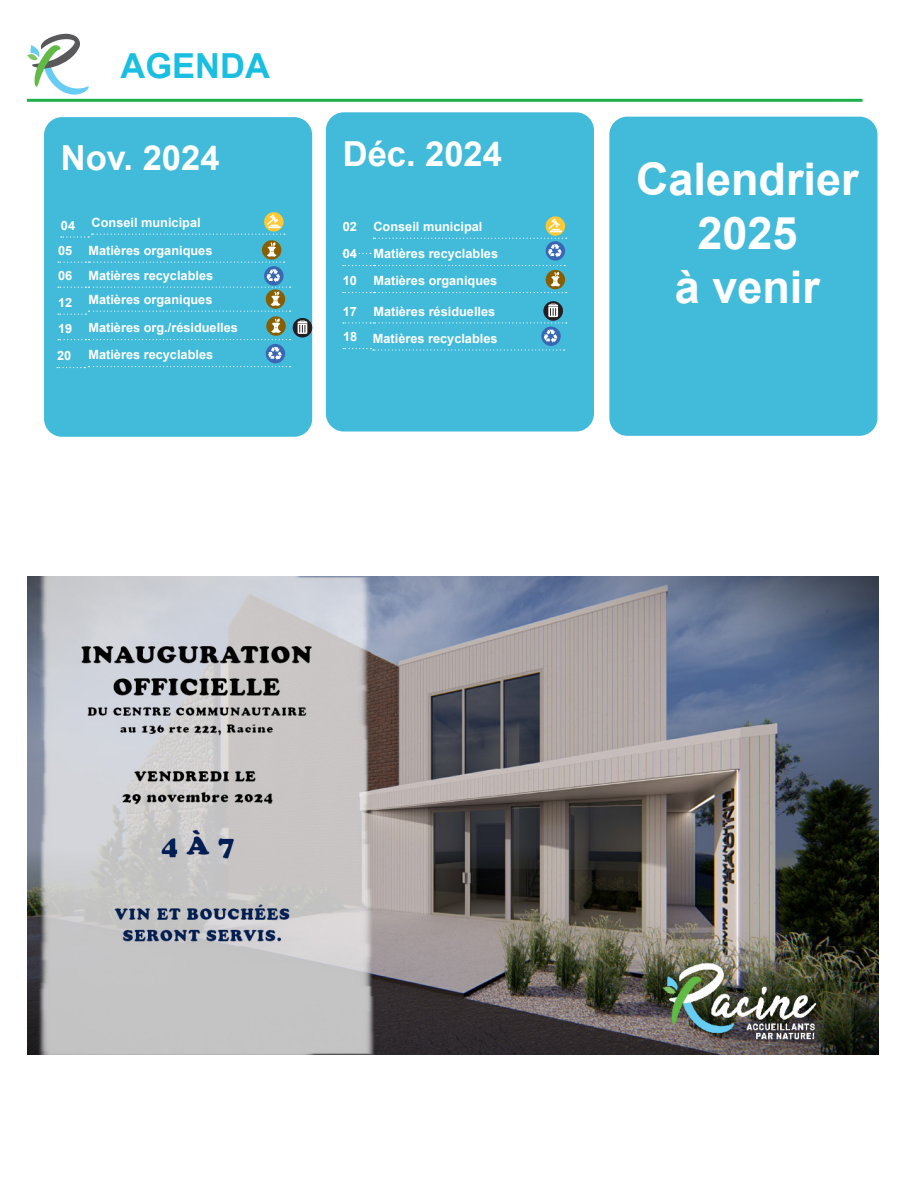
<style>
.page{position:relative;width:918px;height:1188px;background:#fff}
.page>*{position:absolute;margin:0;border:0;box-sizing:border-box;transform-origin:0 0}
.Texte_d_introduction{font:700 45px "Arial";color:#fff}
.Texte_d_introduction-2{font:700 34.5px "Arial";color:#fff}
.Texte_d_introduction-3{font:700 34.5px "Arial";color:#1abee1}
.Style_de_paragraphe_1_Calendrier{font:700 12.75px "Arial";color:#fff}
</style>
<div class="page">
<div style="left:44px;top:117px;width:268px;height:320px;background:#42bbdb;border-radius:18px"></div>
<hr style="left:27px;top:99px;width:836px;height:3px;background:#1eb14b">
<svg style="left:27px;top:34px;width:62px;height:61px"></svg>
<svg style="left:264px;top:212px;width:20px;height:20px"></svg>
<svg style="left:267px;top:214px;width:14px;height:14px"></svg>
<div style="left:326px;top:112px;width:268px;height:320px;background:#42bbdb;border-radius:18px"></div>
<svg style="left:343px;top:265px;width:222px;height:1px"></svg>
<svg style="left:543px;top:301px;width:20px;height:20px"></svg>
<svg style="left:343px;top:304px;width:224px;height:20px"></svg>
<svg style="left:546px;top:216px;width:19px;height:20px"></svg>
<svg style="left:548px;top:218px;width:14px;height:14px"></svg>
<svg style="left:541px;top:327px;width:20px;height:19px"></svg>
<svg style="left:546px;top:241px;width:19px;height:20px"></svg>
<svg style="left:343px;top:238px;width:224px;height:20px"></svg>
<svg style="left:546px;top:270px;width:19px;height:19px"></svg>
<svg style="left:343px;top:272px;width:224px;height:21px"></svg>
<svg style="left:57px;top:366px;width:234px;height:2px"></svg>
<svg style="left:58px;top:234px;width:227px;height:29px"></svg>
<svg style="left:264px;top:266px;width:20px;height:20px"></svg>
<div style="left:266px;top:344px;width:19px;height:19px;background:#3a67b2;border-radius:50%"></div>
<svg style="left:268px;top:347px;width:14px;height:13px"></svg>
<div style="left:293px;top:318px;width:19px;height:19px;background:#231f20;border-radius:50%"></div>
<svg style="left:58px;top:269px;width:251px;height:71px"></svg>
<svg style="left:343px;top:330px;width:222px;height:21px"></svg>
<div style="left:609px;top:117px;width:268px;height:319px;background:#42bbdb;border-radius:18px"></div>
<img style="left:27px;top:577px;width:852px;height:477px">
<p class="Texte_d_introduction-3" style="left:121px;top:42px;width:151px">AGENDA</p>
<p class="Texte_d_introduction-2" style="left:61px;top:134px;width:160px">Nov. 2024</p>
<p class="Texte_d_introduction-2" style="left:343px;top:129px;width:161px">Déc. 2024</p>
<p class="Style_de_paragraphe_1_Calendrier" style="left:92px;top:214px;width:111px">Conseil municipal</p>
<p class="Style_de_paragraphe_1_Calendrier" style="left:61px;top:216px;width:16px">04</p>
<p class="Style_de_paragraphe_1_Calendrier" style="left:373px;top:218px;width:111px">Conseil municipal</p>
<p class="Style_de_paragraphe_1_Calendrier" style="left:343px;top:218px;width:16px">02</p>
<p class="Style_de_paragraphe_1_Calendrier" style="left:58px;top:241px;width:16px">05</p>
<p class="Style_de_paragraphe_1_Calendrier" style="left:88px;top:241px;width:125px">Matières organiques</p>
<p class="Style_de_paragraphe_1_Calendrier" style="left:58px;top:267px;width:16px">06</p>
<p class="Style_de_paragraphe_1_Calendrier" style="left:88px;top:267px;width:126px">Matières recyclables</p>
<p class="Style_de_paragraphe_1_Calendrier" style="left:88px;top:291px;width:125px">Matières organiques</p>
<p class="Style_de_paragraphe_1_Calendrier" style="left:58px;top:319px;width:16px">19</p>
<p class="Style_de_paragraphe_1_Calendrier" style="left:88px;top:319px;width:151px">Matières org./résiduelles</p>
<p class="Style_de_paragraphe_1_Calendrier" style="left:58px;top:293px;width:16px">12</p>
<p class="Style_de_paragraphe_1_Calendrier" style="left:57px;top:347px;width:16px">20</p>
<p class="Style_de_paragraphe_1_Calendrier" style="left:88px;top:346px;width:126px">Matières recyclables</p>
<p class="Style_de_paragraphe_1_Calendrier" style="left:343px;top:245px;width:16px">04</p>
<p class="Style_de_paragraphe_1_Calendrier" style="left:373px;top:245px;width:126px">Matières recyclables</p>
<p class="Style_de_paragraphe_1_Calendrier" style="left:343px;top:272px;width:16px">10</p>
<p class="Style_de_paragraphe_1_Calendrier" style="left:373px;top:272px;width:125px">Matières organiques</p>
<p class="Style_de_paragraphe_1_Calendrier" style="left:343px;top:302px;width:16px">17</p>
<p class="Style_de_paragraphe_1_Calendrier" style="left:373px;top:302px;width:123px">Matières résiduelles</p>
<p class="Style_de_paragraphe_1_Calendrier" style="left:343px;top:328px;width:16px">18</p>
<p class="Style_de_paragraphe_1_Calendrier" style="left:373px;top:329px;width:126px">Matières recyclables</p>
<p class="Texte_d_introduction" style="left:636px;top:147px;width:224px">Calendrier</p>
<p class="Texte_d_introduction" style="left:697px;top:201px;width:102px">2025</p>
<p class="Texte_d_introduction" style="left:675px;top:255px;width:147px">à venir</p>
</div>
